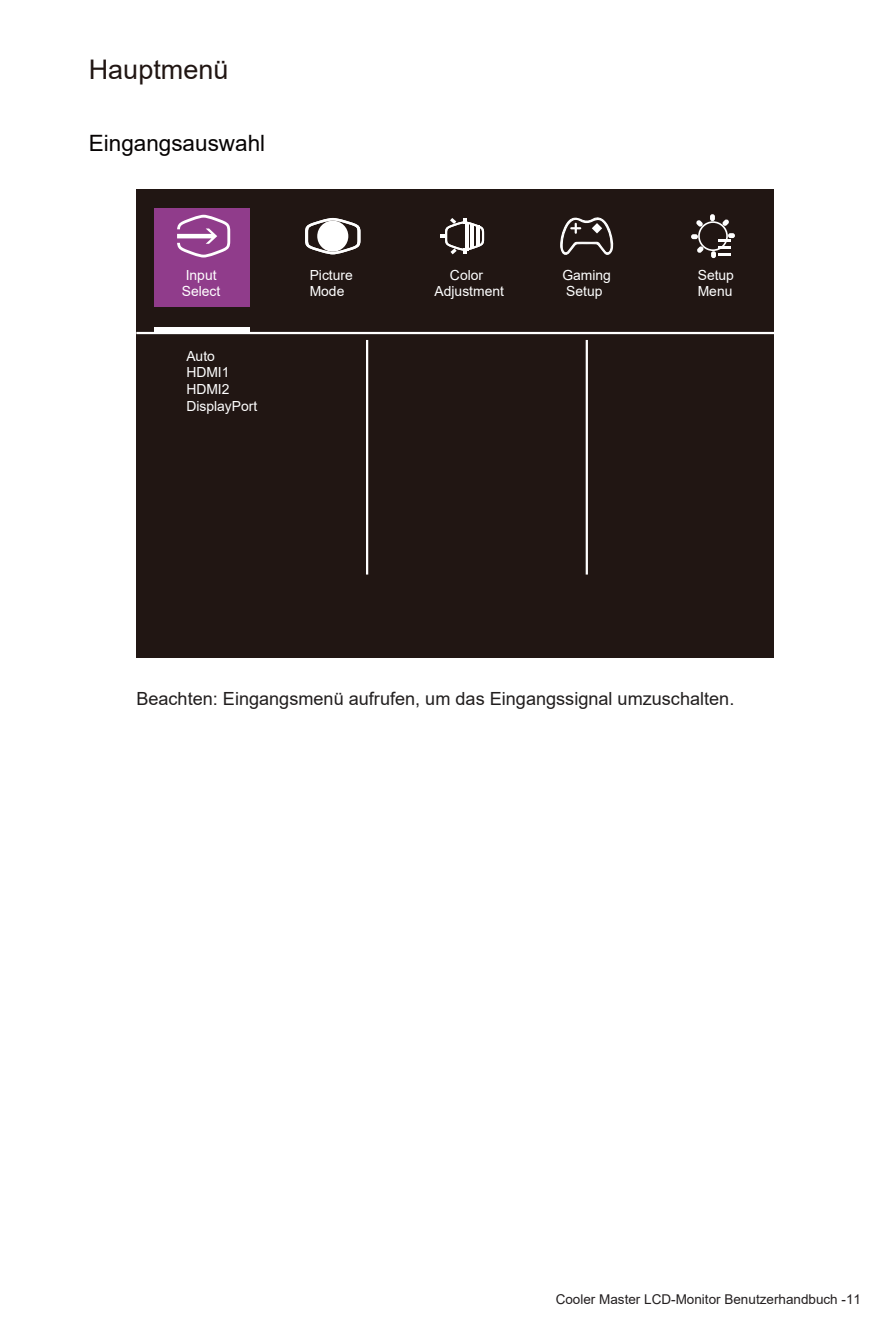
<style>
.page{position:relative;width:893px;height:1340px;background:#fff}
.page>*{position:absolute;margin:0;border:0;box-sizing:border-box;transform-origin:0 0}
.t1{font:27px "Arial";color:#211613}
.t2{font:22.5px "Arial";color:#060303}
.t3{font:18.22px "Arial";color:#211e1e}
.t4{font:13.95px/16.7px "Arial";color:#fff}
.t5{font:13.5px "Arial";color:#231f20}
</style>
<div class="page">
<div style="left:136px;top:189px;width:638px;height:469px;background:#211613"></div>
<div style="left:154px;top:208px;width:96px;height:99px;background:#903c8b"></div>
<div style="left:154px;top:327px;width:96px;height:6px;background:#fff"></div>
<hr style="left:136px;top:332px;width:638px;height:2px;background:#fff">
<hr style="left:366px;top:340px;width:2px;height:234px;background:#fff">
<hr style="left:586px;top:340px;width:2px;height:234px;background:#fff">
<svg style="left:177px;top:215px;width:53px;height:42px"></svg>
<svg style="left:305px;top:218px;width:55px;height:36px"></svg>
<div style="left:317px;top:221px;width:31px;height:31px;background:#fff;border-radius:50%"></div>
<svg style="left:691px;top:214px;width:44px;height:44px"></svg>
<svg style="left:440px;top:218px;width:44px;height:36px"></svg>
<svg style="left:560px;top:217px;width:53px;height:38px"></svg>
<h1 class="t1" style="left:89px;top:51px;width:141px">Hauptmenü</h1>
<h2 class="t2" style="left:89px;top:127px;width:178px">Eingangsauswahl</h2>
<p class="t4" style="left:182px;top:266px;width:40px">Input<br>Select</p>
<p class="t4" style="left:310px;top:266px;width:45px">Picture<br>Mode</p>
<p class="t4" style="left:698px;top:266px;width:38px">Setup<br>Menu</p>
<p class="t4" style="left:435px;top:266px;width:71px;text-align:center">Color<br>Adjustment</p>
<p class="t4" style="left:562px;top:266px;width:50px">Gaming<br>Setup</p>
<p class="t4" style="left:186px;top:347px;width:72px">Auto<br>HDMI1<br>HDMI2<br>DisplayPort</p>
<h3 class="t3" style="left:136px;top:685px;width:600px">Beachten: Eingangsmenü aufrufen, um das Eingangssignal umzuschalten.</h3>
<p class="t5" style="left:556px;top:1289px;width:307px">Cooler Master LCD-Monitor Benutzerhandbuch -11</p>
</div>
